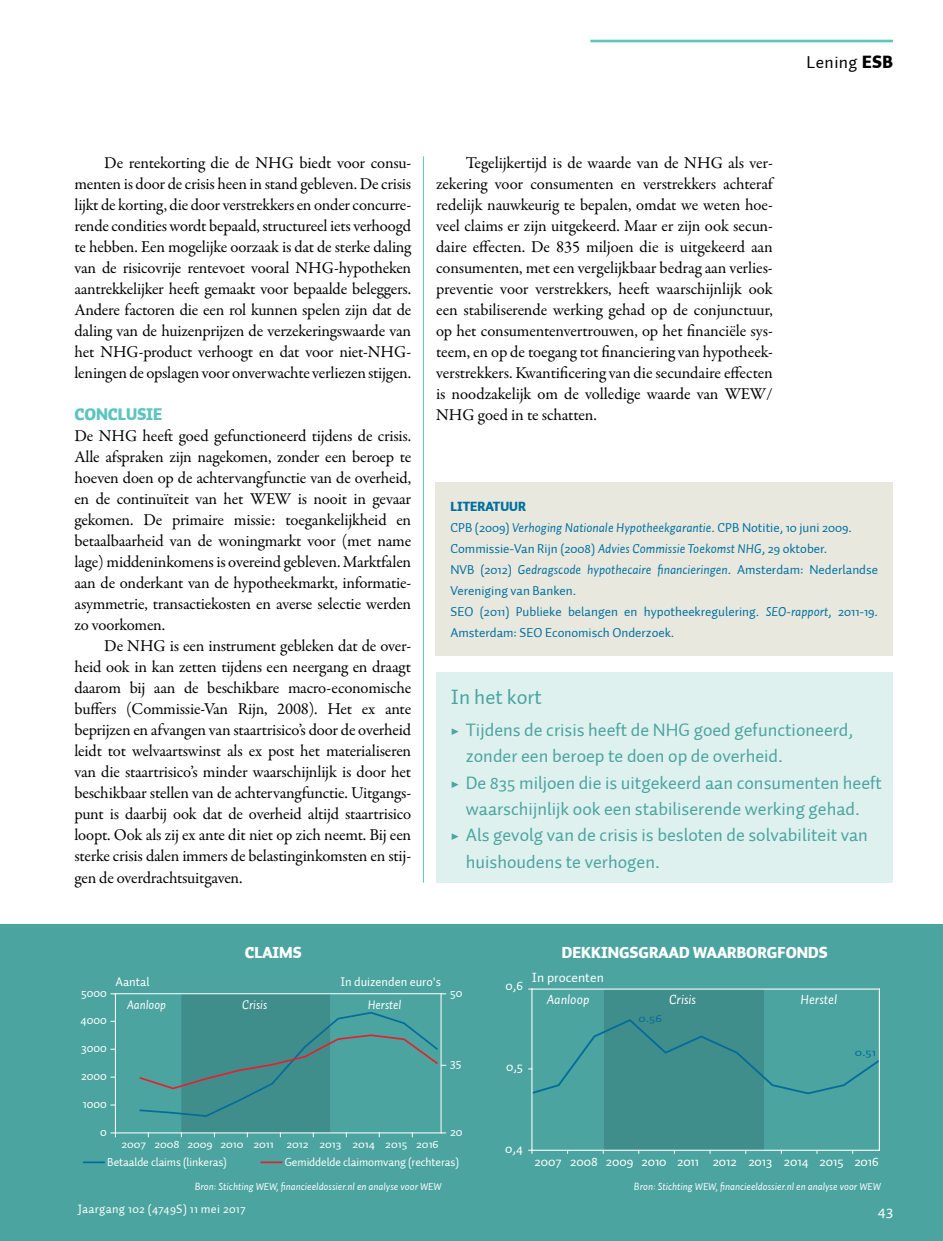
<style>
.page{position:relative;width:943px;height:1241px;background:#fff}
.page>*{position:absolute;margin:0;border:0;box-sizing:border-box;transform-origin:0 0}
.t1{font:21px "Auto 1";color:#4ba4a0}
.t2{font:18.38px "Auto 1";color:#4ba4a0}
.t3{font:17.5px "Auto 1";letter-spacing:.025em;color:#000}
.t4{font:16.62px/21px "Garamond Premr Pro";letter-spacing:-.01em;color:#000;text-align:justify}
.t5{font:900 16.62px "Auto 1";letter-spacing:-.01em;color:#5bc4bf}
.t6{font:900 15.75px "Auto 1";color:#fff}
.t7{font:15.75px "Auto 1";color:#fff}
.t8{font:13.47px "Auto 1";color:#fff}
.t9{font:italic 13.47px "Auto 1";color:#fff}
.t10{font:13.12px/21px "Auto 1";color:#00719f}
.t11{font:12.78px "Auto 1";color:#fff}
.t12{font:italic 12.78px "Auto 1";color:#fff}
.t13{font:12.25px "Auto 1";letter-spacing:.025em;color:#fff}
.t14{font:11.9px "Auto 1";letter-spacing:-.01em;color:#fff}
.t15{font:11.55px "Auto 1";color:#fff;scale:1.08 1}
.t16{font:11.2px "Auto 1";color:#046b9b;scale:1.22 1}
.t17{font:italic 10.5px "Auto 1";color:#fff}
.s1{font-weight:900}
.s2{font-style:italic}
.s3{font-family:"Garamond Premr Pro";font-weight:700}
</style>
<div class="page">
<div style="left:0;top:924px;width:943px;height:316px;background:#4ba4a0"></div>
<hr style="left:115px;top:1132px;width:326px;height:1px;background:#fff">
<hr style="left:115px;top:993px;width:326px;height:1px;background:#fff">
<hr style="left:115px;top:993px;width:1px;height:139px;background:#fff">
<svg style="left:111px;top:1132px;width:5px;height:4px"></svg>
<svg style="left:138px;top:993px;width:307px;height:143px"></svg>
<svg style="left:84px;top:1161px;width:20px;height:1px"></svg>
<svg style="left:261px;top:1161px;width:21px;height:1px"></svg>
<div style="left:604px;top:988px;width:159px;height:161px;background:#408e8b"></div>
<hr style="left:532px;top:1149px;width:347px;height:1px;background:#fff">
<hr style="left:532px;top:988px;width:347px;height:1px;background:#fff">
<svg style="left:528px;top:1017px;width:352px;height:77px"></svg>
<hr style="left:531px;top:988px;width:1px;height:161px;background:#fff">
<hr style="left:878px;top:988px;width:1px;height:161px;background:#fff">
<hr style="left:590px;top:40px;width:302px;height:2px;background:#5bc4bf">
<hr style="left:423px;top:156px;width:1px;height:726px;background:#5bc4bf">
<div style="left:436px;top:672px;width:456px;height:210px;background:#def1ee"></div>
<div style="left:435px;top:481px;width:457px;height:174px;background:#e9e8df"></div>
<p class="t3" style="left:806px;top:51px;width:88px">Lening <span class="s1">ESB</span></p>
<p class="t4" style="left:74px;top:153px;width:338px;text-align:left;text-indent:30px">De rentekorting die de NHG biedt voor consu&shy;menten is door de crisis heen in stand gebleven. De crisis lijkt de korting, die door verstrekkers en onder concurre&shy;rende condities wordt bepaald, structureel iets verhoogd te hebben. Een mogelijke oorzaak is dat de sterke daling van de risicovrije rentevoet vooral NHG-hypotheken aantrekkelijker heeft gemaakt voor bepaalde beleggers.<br>Andere factoren die een rol kunnen spelen zijn dat de daling van de huizenprijzen de verzekeringswaarde van het NHG-product verhoogt en dat voor niet-NHG-- leningen de opslagen voor onverwachte verliezen stijgen.</p>
<p class="t5" style="left:74px;top:403px;width:89px">CONCLUSIE</p>
<p class="t4" style="left:74px;top:426px;width:338px">De NHG heeft goed gefunctioneerd tijdens de crisis.<br>Alle afspraken zijn nagekomen, zonder een beroep te hoeven doen op de achtervangfunctie van de overheid, en de continuïteit van het WEW is nooit in gevaar gekomen. De primaire missie: toegankelijkheid en betaalbaarheid van de woningmarkt voor (met name lage) middeninkomens is overeind gebleven. Marktfalen aan de onderkant van de hypotheekmarkt, informatie&shy;asymmetrie, transactiekosten en averse selectie werden zo voorkomen.</p>
<p class="t4" style="left:74px;top:636px;width:338px;text-indent:30px">De NHG is een instrument gebleken dat de over&shy;heid ook in kan zetten tijdens een neergang en draagt daarom bij aan de beschikbare macro-economische buffers (Commissie-Van Rijn, 2008). Het ex ante beprijzen en afvangen van staartrisico’s door de overheid leidt tot welvaartswinst als ex post het materialiseren van die staartrisico’s minder waarschijnlijk is door het beschikbaar stellen van de achtervangfunctie. Uitgangs&shy;punt is daarbij ook dat de overheid altijd staartrisico loopt. Ook als zij ex ante dit niet op zich neemt. Bij een sterke crisis dalen immers de belastinginkomsten en stij&shy;gen de overdrachtsuitgaven.</p>
<p class="t4" style="left:436px;top:153px;width:338px;text-indent:30px">Tegelijkertijd is de waarde van de NHG als ver&shy;zekering voor consumenten en verstrekkers achteraf redelijk nauwkeurig te bepalen, omdat we weten hoe&shy;veel claims er zijn uitgekeerd. Maar er zijn ook secun&shy;daire effecten. De 835 miljoen die is uitgekeerd aan consumenten, met een vergelijkbaar bedrag aan verlies&shy;preventie voor verstrekkers, heeft waarschijnlijk ook een stabiliserende werking gehad op de conjunctuur, op het consumentenvertrouwen, op het financiële sys&shy;teem, en op de toegang tot financiering van hypotheek&shy;verstrekkers. Kwantificering van die secundaire effecten is noodzakelijk om de volledige waarde van WEW/ NHG goed in te schatten.</p>
<p class="t10" style="left:450px;top:495px;width:429px"><span class="s1">LITERATUUR<br></span>CPB (2009) <span class="s2">Verhoging Nationale Hypotheekgarantie</span>. CPB Notitie, 10 juni 2009.<br>Commissie-Van Rijn (2008) <span class="s2">Advies Commissie Toekomst NHG</span>, 29 oktober.<br>NVB (2012) <span class="s2">Gedragscode hypothecaire financieringen</span>. Amsterdam: Nederlandse Vereniging van Banken.<br>SEO (2011) Publieke belangen en hypotheekregulering. <span class="s2">SEO-rapport</span>, 2011-19.<br>Amsterdam: SEO Economisch Onderzoek.</p>
<p class="t1" style="left:451px;top:683px;width:93px">In het kort</p>
<p class="t2" style="left:451px;top:718px;width:404px"><span class="s3">▶</span> Tijdens de crisis heeft de NHG goed gefunctioneerd,</p>
<p class="t2" style="left:466px;top:744px;width:319px">zonder een beroep te doen op de overheid.</p>
<p class="t2" style="left:451px;top:771px;width:432px"><span class="s3">▶</span> De 835 miljoen die is uitgekeerd aan consumenten heeft</p>
<p class="t2" style="left:466px;top:797px;width:396px">waarschijnlijk ook een stabiliserende werking gehad.</p>
<p class="t2" style="left:451px;top:823px;width:418px"><span class="s3">▶</span> Als gevolg van de crisis is besloten de solvabiliteit van</p>
<p class="t2" style="left:466px;top:849px;width:196px">huishoudens te verhogen.</p>
<p class="t11" style="left:81px;top:984px;width:27px">5000</p>
<p class="t11" style="left:81px;top:1011px;width:28px">4000</p>
<p class="t11" style="left:81px;top:1039px;width:27px">3000</p>
<p class="t11" style="left:81px;top:1067px;width:27px">2000</p>
<p class="t11" style="left:83px;top:1095px;width:25px">1000</p>
<p class="t11" style="left:100px;top:1123px;width:8px">0</p>
<p class="t6" style="left:245px;top:941px;width:59px">CLAIMS</p>
<p class="t6" style="left:562px;top:941px;width:267px">DEKKINGSGRAAD WAARBORGFONDS</p>
<p class="t11" style="left:115px;top:973px;width:36px">Aantal</p>
<p class="t11" style="left:340px;top:973px;width:102px">In duizenden euro's</p>
<p class="t12" style="left:127px;top:996px;width:41px">Aanloop</p>
<p class="t12" style="left:242px;top:996px;width:26px">Crisis</p>
<p class="t12" style="left:368px;top:996px;width:35px">Herstel</p>
<p class="t11" style="left:450px;top:984px;width:14px">50</p>
<p class="t11" style="left:450px;top:1054px;width:13px">35</p>
<p class="t11" style="left:450px;top:1123px;width:14px">20</p>
<p class="t8" style="left:505px;top:976px;width:19px">0,6</p>
<p class="t8" style="left:532px;top:968px;width:73px">In procenten</p>
<p class="t9" style="left:546px;top:990px;width:44px">Aanloop</p>
<p class="t9" style="left:669px;top:990px;width:29px">Crisis</p>
<p class="t9" style="left:800px;top:990px;width:38px">Herstel</p>
<p class="t16" style="left:638px;top:1011px;width:21px">0.56</p>
<p class="t8" style="left:506px;top:1058px;width:19px">0,5</p>
<p class="t16" style="left:854px;top:1045px;width:19px">0.51</p>
<p class="t15" style="left:121px;top:1136px;width:295px">2007 2008 2009 2010 2011 2012 2013 2014 2015 2016</p>
<p class="t14" style="left:107px;top:1154px;width:121px">Betaalde claims (linkeras)</p>
<p class="t14" style="left:285px;top:1154px;width:176px">Gemiddelde claimomvang (rechteras)</p>
<p class="t8" style="left:505px;top:1139px;width:19px">0,4</p>
<p class="t8" style="left:534px;top:1153px;width:346px">2007 2008 2009 2010 2011 2012 2013 2014 2015 2016</p>
<p class="t17" style="left:195px;top:1178px;width:248px">Bron: Stichting WEW, financieeldossier.nl en analyse voor WEW</p>
<p class="t17" style="left:634px;top:1178px;width:248px">Bron: Stichting WEW, financieeldossier.nl en analyse voor WEW</p>
<p class="t13" style="left:78px;top:1201px;width:169px">Jaargang 102 (4749S) 11 mei 2017</p>
<p class="t7" style="left:878px;top:1200px;width:17px">43</p>
</div>
